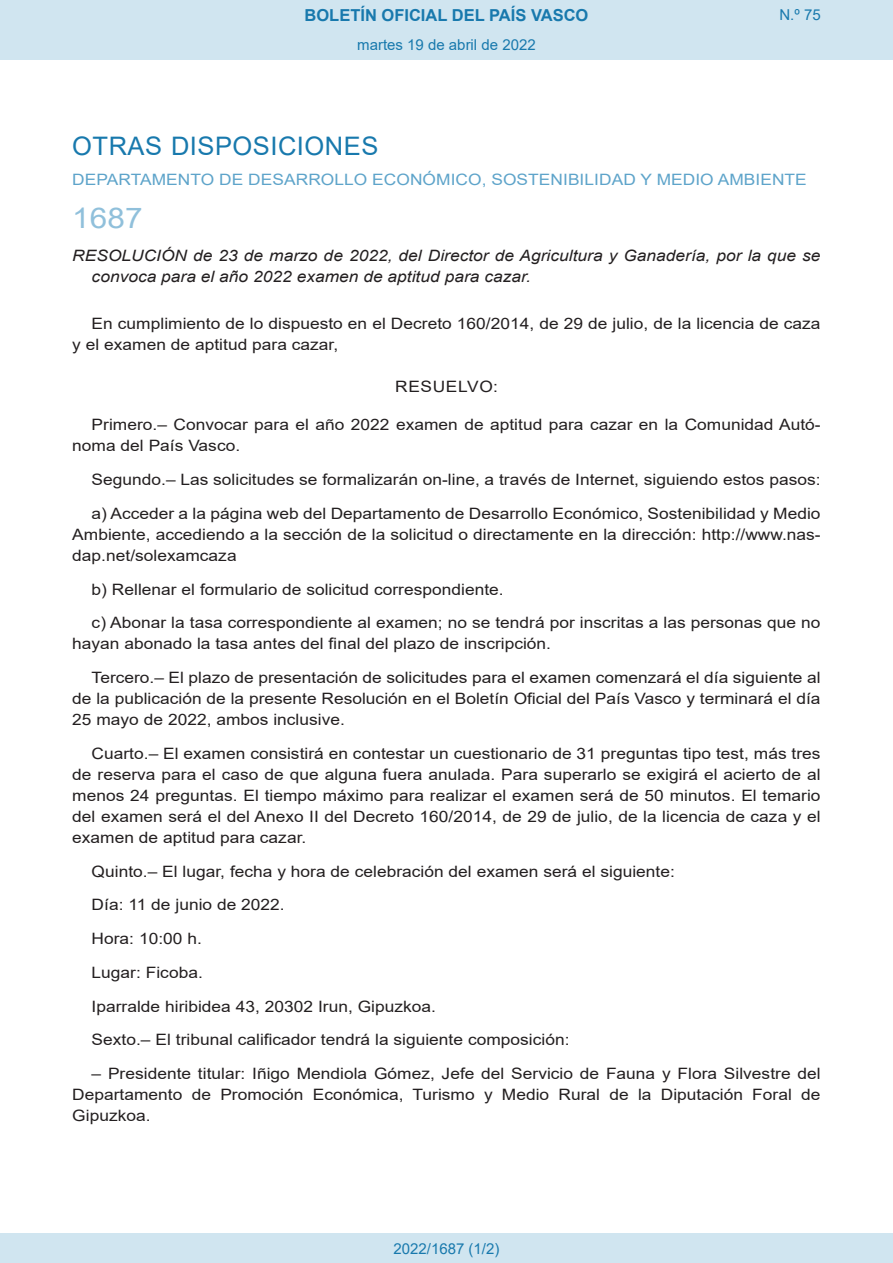
<style>
.page{position:relative;width:893px;height:1263px;background:#fff}
.page>*{position:absolute;margin:0;border:0;box-sizing:border-box;transform-origin:0 0}
.BOPVOrden{font:28.5px "Arial";color:#90c0db;scale:1.11 1}
.BOPVSeccion{font:25.5px "Arial";letter-spacing:.02em;color:#1879ad}
.t1{font:700 16.5px "Arial";color:#1879ad}
.BOPVDetalle{font:15.6px/21px "Arial";color:#231f20;text-align:justify;scale:1.11 1}
.BOPVTitulo{font:italic 15.6px/21px "Arial";color:#231f20;scale:1.11 1}
.BOPVOrganismo{font:15.6px "Arial";letter-spacing:.005em;color:#5ea4ca;scale:1.11 1}
.BOPVClave{font:15.6px "Arial";letter-spacing:.035em;color:#231f20;scale:1.11 1}
.Paginacion_Centro{font:15px "Arial";color:#1879ad}
</style>
<div class="page">
<div style="left:0;top:0;width:893px;height:60px;background:#d0e5f0"></div>
<div style="left:0;top:1233px;width:893px;height:30px;background:#d0e5f0"></div>
<p class="t1" style="left:305px;top:3px;width:285px">BOLETÍN OFICIAL DEL PAÍS VASCO</p>
<p class="Paginacion_Centro" style="left:357px;top:35px;width:180px">martes 19 de abril de 2022</p>
<p class="Paginacion_Centro" style="left:779px;top:5px;width:43px">N.º 75</p>
<p class="BOPVSeccion" style="left:72px;top:128px;width:308px">OTRAS DISPOSICIONES</p>
<p class="BOPVOrganismo" style="left:72px;top:169px;width:663px">DEPARTAMENTO DE DESARROLLO ECONÓMICO, SOSTENIBILIDAD Y MEDIO AMBIENTE</p>
<p class="BOPVOrden" style="left:72px;top:198px;width:65px">1687</p>
<p class="BOPVTitulo" style="left:92px;top:246px;width:658px;text-indent:-19px">RESOLUCIÓN de 23 de marzo de 2022, del Director de Agricultura y Ganadería, por la que se convoca para el año 2022 examen de aptitud para cazar.</p>
<p class="BOPVDetalle" style="left:72px;top:313px;width:676px;text-indent:19px">En cumplimiento de lo dispuesto en el Decreto 160/2014, de 29 de julio, de la licencia de caza y el examen de aptitud para cazar,</p>
<p class="BOPVClave" style="left:395px;top:376px;width:94px">RESUELVO:</p>
<p class="BOPVDetalle" style="left:72px;top:414px;width:676px;text-indent:19px">Primero.– Convocar para el año 2022 examen de aptitud para cazar en la Comunidad Autó&shy;noma del País Vasco.</p>
<p class="BOPVDetalle" style="left:92px;top:469px;width:658px">Segundo.– Las solicitudes se formalizarán on-line, a través de Internet, siguiendo estos pasos:</p>
<p class="BOPVDetalle" style="left:72px;top:503px;width:676px;text-indent:19px">a) Acceder a la página web del Departamento de Desarrollo Económico, Sostenibilidad y Medio Ambiente, accediendo a la sección de la solicitud o directamente en la dirección: http://www.nas&shy;dap.net/solexamcaza</p>
<p class="BOPVDetalle" style="left:92px;top:578px;width:373px">b) Rellenar el formulario de solicitud correspondiente.</p>
<p class="BOPVDetalle" style="left:72px;top:612px;width:676px;text-indent:19px">c) Abonar la tasa correspondiente al examen; no se tendrá por inscritas a las personas que no hayan abonado la tasa antes del final del plazo de inscripción.</p>
<p class="BOPVDetalle" style="left:72px;top:667px;width:676px;text-indent:19px">Tercero.– El plazo de presentación de solicitudes para el examen comenzará el día siguiente al de la publicación de la presente Resolución en el Boletín Oficial del País Vasco y terminará el día 25 mayo de 2022, ambos inclusive.</p>
<p class="BOPVDetalle" style="left:72px;top:743px;width:676px;text-indent:19px">Cuarto.– El examen consistirá en contestar un cuestionario de 31 preguntas tipo test, más tres de reserva para el caso de que alguna fuera anulada. Para superarlo se exigirá el acierto de al menos 24 preguntas. El tiempo máximo para realizar el examen será de 50 minutos. El temario del examen será el del Anexo II del Decreto 160/2014, de 29 de julio, de la licencia de caza y el examen de aptitud para cazar.</p>
<p class="BOPVDetalle" style="left:92px;top:860px;width:527px">Quinto.– El lugar, fecha y hora de celebración del examen será el siguiente:</p>
<p class="BOPVDetalle" style="left:92px;top:894px;width:175px">Día: 11 de junio de 2022.</p>
<p class="BOPVDetalle" style="left:92px;top:928px;width:101px">Hora: 10:00 h.</p>
<p class="BOPVDetalle" style="left:92px;top:962px;width:102px">Lugar: Ficoba.</p>
<p class="BOPVDetalle" style="left:92px;top:995px;width:312px">Iparralde hiribidea 43, 20302 Irun, Gipuzkoa.</p>
<p class="BOPVDetalle" style="left:92px;top:1029px;width:432px">Sexto.– El tribunal calificador tendrá la siguiente composición:</p>
<p class="BOPVDetalle" style="left:72px;top:1063px;width:676px;text-indent:19px">– Presidente titular: Iñigo Mendiola Gómez, Jefe del Servicio de Fauna y Flora Silvestre del Departamento de Promoción Económica, Turismo y Medio Rural de la Diputación Foral de Gipuzkoa.</p>
<p class="Paginacion_Centro" style="left:393px;top:1238px;width:107px">2022/1687 (1/2)</p>
</div>
